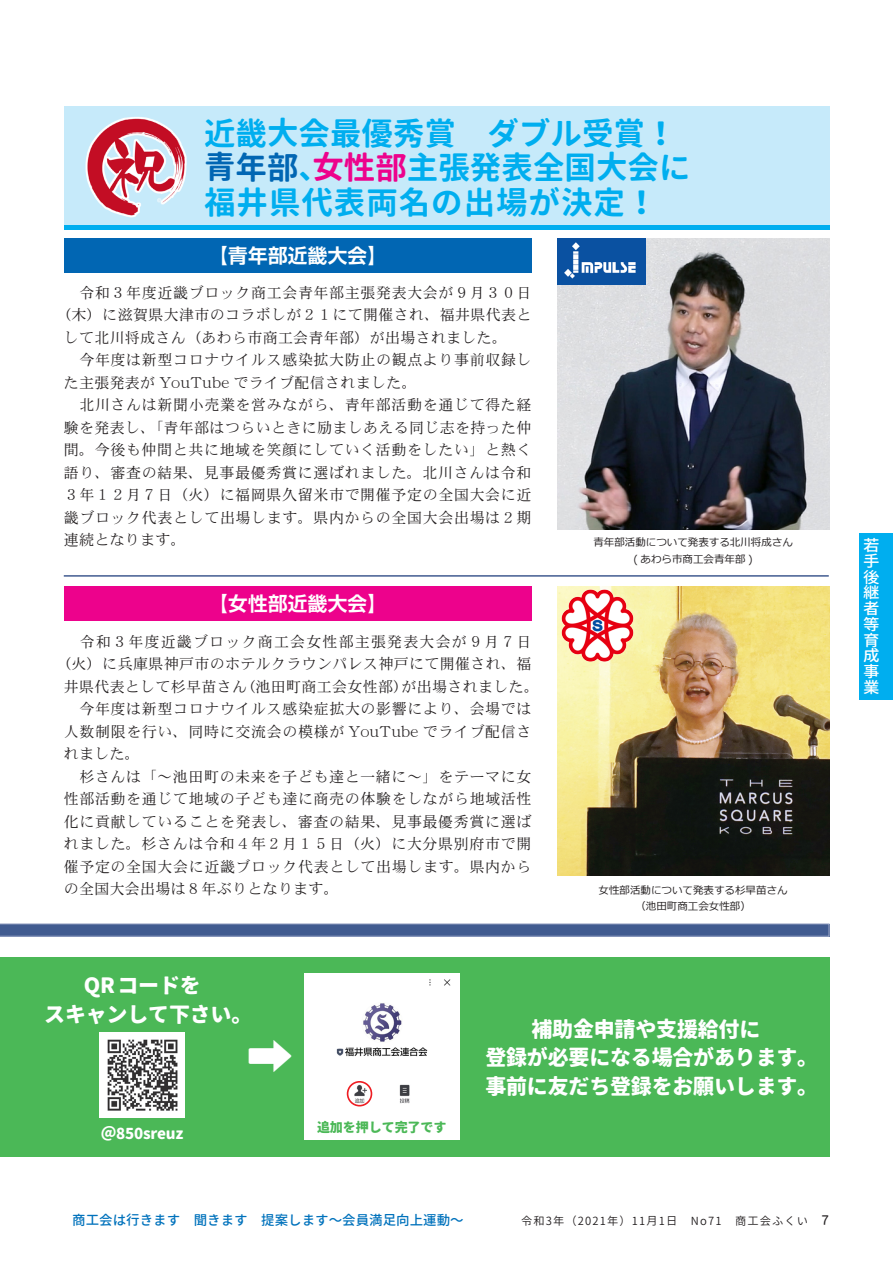
<style>
.page{position:relative;width:893px;height:1263px;background:#fff}
.page>*{position:absolute;margin:0;border:0;box-sizing:border-box;transform-origin:0 0}
.t1{font:800 47.25px "Gen Jyuu Gothic L";color:#fff}
.t2{font:700 31.5px/34.2px "Gen Jyuu Gothic L";color:#00aeef}
.t3{font:800 21px/28.5px "Gen Jyuu Gothic L";letter-spacing:-.01em;color:#fff;text-align:center}
.t4{font:700 19.5px "Shin Go Pr 5 De";letter-spacing:.02em;color:#fff}
.t5{font:500 15.6px/15.6px "Gen Jyuu Gothic L";color:#fff;text-align:justify;scale:1.05 1}
.t6{font:15px "DFHS Mincho W3 MP RKSJ H";letter-spacing:.04em;color:#231f20}
.t7{font:15px "DFHS Mincho W3 MP RKSJ H";letter-spacing:.02em;color:#231f20}
.t8{font:15px "DFHS Mincho W3 MP RKSJ H";letter-spacing:.08em;color:#231f20}
.t9{font:800 15px "Gen Jyuu Gothic L";letter-spacing:-.01em;color:#fff}
.t10{font:500 13.5px "Gen Jyuu Gothic L";color:#0072bc}
.t11{font:800 13.05px "Gen Jyuu Gothic L";letter-spacing:-.01em;color:#4bb857}
.t12{font:11.25px "Gen Jyuu Gothic L";letter-spacing:.1em;color:#231f20}
.t13{font:10.5px/16.5px "Meiryo";color:#231f20;text-align:center}
.s1{color:#0166b3}
.s2{color:#ed028c}
.s3{font-family:"DFHS Gothic W5 MP RKSJ H";font-size:13.5px}
</style>
<div class="page">
<div style="left:64px;top:106px;width:765px;height:124px;background:#c6eafa"></div>
<div style="left:0;top:957px;width:829px;height:200px;background:#4bb857"></div>
<div style="left:64px;top:225px;width:765px;height:5px;background:#00aeef"></div>
<img style="left:557px;top:238px;width:272px;height:291px">
<img style="left:557px;top:587px;width:272px;height:289px">
<div style="left:100px;top:1032px;width:85px;height:85px;background:#fff"></div>
<img style="left:107px;top:1039px;width:71px;height:72px">
<svg style="left:0;top:924px;width:829px;height:12px;background:#465f93"></svg>
<img style="left:85px;top:117px;width:102px;height:101px">
<div style="left:304px;top:973px;width:156px;height:167px;background:#fff"></div>
<img style="left:336px;top:979px;width:115px;height:128px">
<div style="left:347px;top:1081px;width:25px;height:25px;border:2px solid #ee1d23;border-radius:50%"></div>
<div style="left:64px;top:238px;width:467px;height:34px;background:#0166b3"></div>
<div style="left:64px;top:587px;width:467px;height:34px;background:#ed028c"></div>
<img style="left:557px;top:238px;width:89px;height:47px">
<img style="left:560px;top:588px;width:74px;height:74px">
<hr style="left:64px;top:575px;width:765px;height:2px;background:#415b90">
<div style="left:859px;top:533px;width:34px;height:166px;background:#00aeef"></div>
<h2 class="t2" style="left:204px;top:116px;width:488px">近畿大会最優秀賞　ダブル受賞！<span class="s1">青年部</span>、<span class="s2">女性部</span>主張発表全国大会に福井県代表両名の出場が決定！</h2>
<h3 class="t4" style="left:208px;top:239px;width:180px">【青年部近畿大会】</h3>
<p class="t6" style="left:64px;top:285px;width:469px">　令和３年度近畿ブロック商工会青年部主張発表大会が９月３０日</p>
<p class="t6" style="left:56px;top:307px;width:477px">（木）に滋賀県大津市のコラボしが２１にて開催され、福井県代表と</p>
<p class="t7" style="left:64px;top:330px;width:445px">して北川将成さん（あわら市商工会青年部）が出場されました。</p>
<p class="t6" style="left:64px;top:352px;width:469px">　今年度は新型コロナウイルス感染拡大防止の観点より事前収録し</p>
<p class="t7" style="left:64px;top:375px;width:354px">た主張発表が YouTube でライブ配信されました。</p>
<p class="t6" style="left:64px;top:397px;width:469px">　北川さんは新聞小売業を営みながら、青年部活動を通じて得た経</p>
<p class="t6" style="left:64px;top:420px;width:469px">験を発表し、「青年部はつらいときに励ましあえる同じ志を持った仲</p>
<p class="t6" style="left:64px;top:442px;width:469px">間。今後も仲間と共に地域を笑顔にしていく活動をしたい」と熱く</p>
<p class="t6" style="left:64px;top:465px;width:469px">語り、審査の結果、見事最優秀賞に選ばれました。北川さんは令和</p>
<p class="t6" style="left:64px;top:487px;width:469px">３年１２月７日（火）に福岡県久留米市で開催予定の全国大会に近</p>
<p class="t6" style="left:64px;top:510px;width:469px">畿ブロック代表として出場します。県内からの全国大会出場は２期</p>
<p class="t7" style="left:64px;top:532px;width:124px">連続となります。</p>
<p class="t13" style="left:593px;top:535px;width:201px">青年部活動について発表する北川将成さん( あわら市商工会青年部 )</p>
<h3 class="t4" style="left:208px;top:588px;width:180px">【女性部近畿大会】</h3>
<p class="t8" style="left:64px;top:634px;width:469px">　令和３年度近畿ブロック商工会女性部主張発表大会が９月７日</p>
<p class="t6" style="left:56px;top:656px;width:477px">（火）に兵庫県神戸市のホテルクラウンパレス神戸にて開催され、福</p>
<p class="t7" style="left:64px;top:679px;width:477px">井県代表として杉早苗さん（池田町商工会女性部）が出場されました。</p>
<p class="t6" style="left:64px;top:701px;width:469px">　今年度は新型コロナウイルス感染症拡大の影響により、会場では</p>
<p class="t6" style="left:64px;top:724px;width:469px">人数制限を行い、同時に交流会の模様が YouTube でライブ配信さ</p>
<p class="t6" style="left:64px;top:746px;width:78px">れました。</p>
<p class="t6" style="left:64px;top:769px;width:469px">　杉さんは「〜池田町の未来を子ども達と一緒に〜」をテーマに女</p>
<p class="t6" style="left:64px;top:791px;width:469px">性部活動を通じて地域の子ども達に商売の体験をしながら地域活性</p>
<p class="t6" style="left:64px;top:814px;width:469px">化に貢献していることを発表し、審査の結果、見事最優秀賞に選ば</p>
<p class="t6" style="left:64px;top:836px;width:469px">れました。杉さんは令和４年２月１５日（火）に大分県別府市で開</p>
<p class="t6" style="left:64px;top:859px;width:469px">催予定の全国大会に近畿ブロック代表として出場します。県内から</p>
<p class="t7" style="left:64px;top:881px;width:277px">の全国大会出場は８年ぶりとなります。</p>
<p class="t13" style="left:599px;top:882px;width:190px">女性部活動について発表する杉早苗さん（池田町商工会女性部）</p>
<h3 class="t3" style="left:44px;top:971px;width:210px">QRコードを<br>スキャンして下さい。</h3>
<h1 class="t1" style="left:247px;top:1020px;width:49px">➡︎</h1>
<p class="t9" style="left:101px;top:1122px;width:84px">＠850sreuz</p>
<p class="t11" style="left:317px;top:1117px;width:131px">追加を押して完了です</p>
<h3 class="t3" style="left:485px;top:1014px;width:334px">補助金申請や支援給付に<br>登録が必要になる場合があります。事前に友だち登録をお願いします。</h3>
<p class="t10" style="left:72px;top:1210px;width:393px">商工会は行きます 聞きます 提案します〜会員満足向上運動〜</p>
<p class="t12" style="left:521px;top:1212px;width:310px">令和3年（2021年）11月1日 No71　商工会ふくい　<span class="s3">7</span></p>
<p class="t5" style="left:863px;top:538px;width:24px">若手後継者等育成事業</p>
</div>
